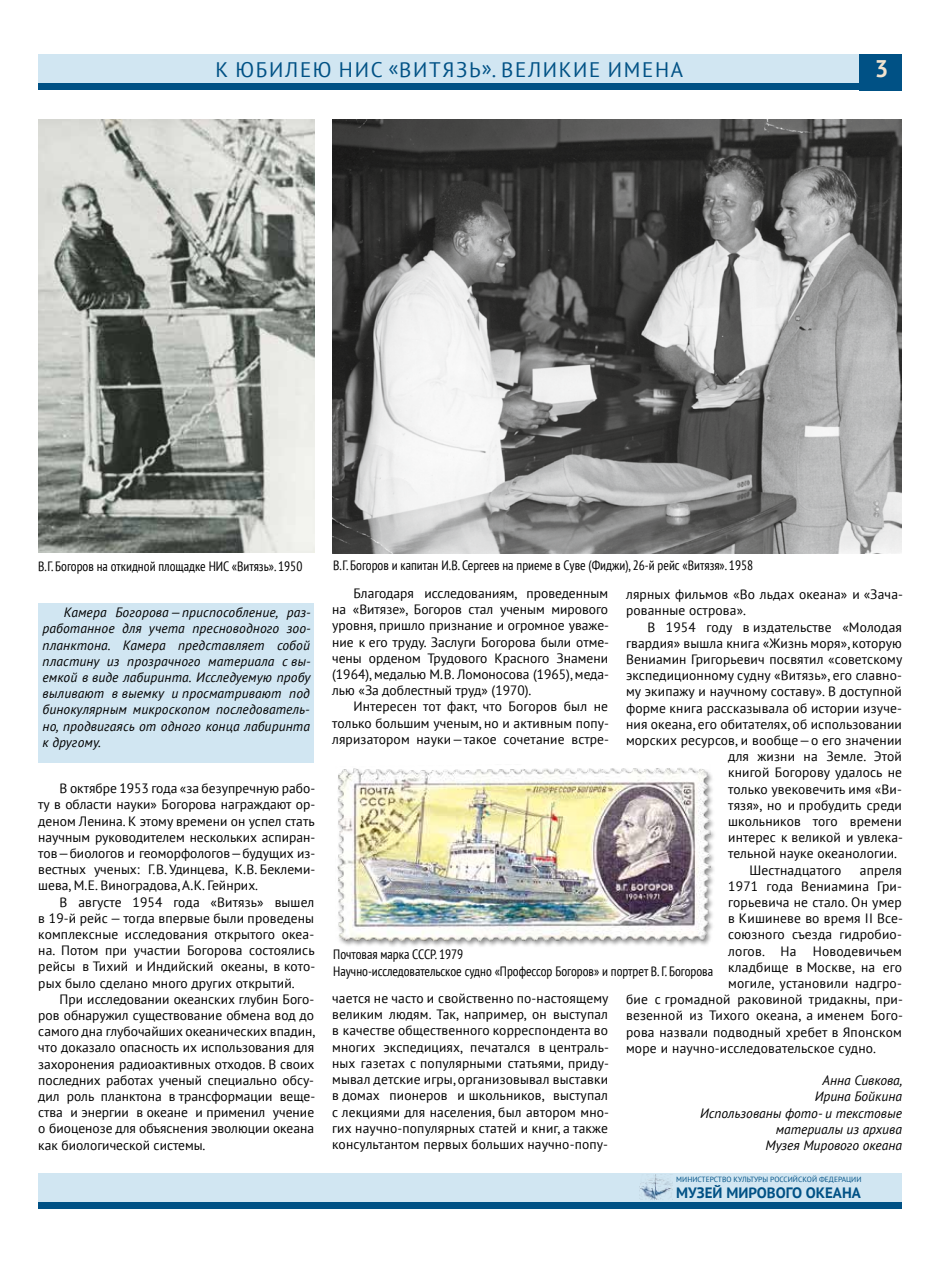
<style>
.page{position:relative;width:936px;height:1263px;background:#fff}
.page>*{position:absolute;margin:0;border:0;box-sizing:border-box;transform-origin:0 0}
.t1{font:700 24px "PT Sans";color:#f1e3cf}
.t2{font:21px "PT Sans";letter-spacing:.08em;color:#005185}
.t3{font:700 15px "PT Sans";color:#005185}
.t4{font:13.5px/16.2px "PT Sans";letter-spacing:.01em;color:#000;text-align:justify}
.t5{font:italic 13.5px/16.2px "PT Sans";color:#000;text-align:right}
.t6{font:condensed 13.5px/16.2px "PT Sans";color:#000}
.t7{font:7.5px "PT Sans";color:#005185}
</style>
<div class="page">
<div style="left:38px;top:54px;width:821px;height:30px;background:#d1e6f2"></div>
<div style="left:859px;top:54px;width:42px;height:36px;background:#005185"></div>
<div style="left:38px;top:84px;width:821px;height:6px;background:#005185"></div>
<div style="left:38px;top:1173px;width:863px;height:29px;background:#d1e6f2"></div>
<div style="left:38px;top:1202px;width:863px;height:7px;background:#005185"></div>
<img style="left:639px;top:1175px;width:33px;height:25px">
<div style="left:38px;top:603px;width:276px;height:159px;background:#d1e6f2"></div>
<img style="left:38px;top:119px;width:276px;height:433px">
<img style="left:332px;top:119px;width:569px;height:434px">
<div style="left:335px;top:765px;width:381px;height:183px;background:#000;opacity:.45"></div>
<img style="left:335px;top:765px;width:375px;height:178px">
<h2 class="t2" style="left:215px;top:56px;width:469px">К ЮБИЛЕЮ НИС «ВИТЯЗЬ». ВЕЛИКИЕ ИМЕНА</h2>
<h1 class="t1" style="left:874px;top:53px;width:15px">3</h1>
<p class="t6" style="left:38px;top:558px;width:265px">В.Г. Богоров на откидной площадке НИС «Витязь». 1950</p>
<p class="t6" style="left:333px;top:557px;width:421px">В.Г. Богоров и капитан И.В. Сергеев на приеме в Суве (Фиджи), 26-й рейс «Витязя». 1958</p>
<p class="t5" style="left:43px;top:604px;width:270px;text-align:justify;text-indent:21px">Камера Богорова— приспособление, раз&shy;работанное для учета пресноводного зоо&shy;планктона. Камера представляет собой пластину из прозрачного материала с вы&shy;емкой в виде лабиринта. Исследуемую пробу выливают в выемку и просматривают под бинокулярным микроскопом последователь&shy;но, продвигаясь от одного конца лабиринта к другому.</p>
<p class="t4" style="left:38px;top:780px;width:278px;text-indent:21px">В октябре 1953 года «за безупречную рабо&shy;ту в области науки» Богорова награждают ор&shy;деном Ленина. К этому времени он успел стать научным руководителем нескольких аспиран&shy;тов—биологов и геоморфологов— будущих из&shy;вестных ученых: Г.В. Удинцева, К.В. Беклеми&shy;шева, М.Е. Виноградова, А.К. Гейнрих.</p>
<p class="t4" style="left:38px;top:893px;width:278px;text-indent:21px">В августе 1954 года «Витязь» вышел в 19-й рейс — тогда впервые были проведены комплексные исследования открытого океа&shy;на. Потом при участии Богорова состоялись рейсы в Тихий и Индийский океаны, в кото&shy;рых было сделано много других открытий.</p>
<p class="t4" style="left:38px;top:990px;width:278px;text-indent:21px">При исследовании океанских глубин Бого&shy;ров обнаружил существование обмена вод до самого дна глубочайших океанических впадин, что доказало опасность их использования для захоронения радиоактивных отходов. В своих последних работах ученый специально обсу&shy;дил роль планктона в трансформации веще&shy;ства и энергии в океане и применил учение о биоценозе для объяснения эволюции океана как биологической системы.</p>
<p class="t4" style="left:332px;top:585px;width:278px;text-indent:21px">Благодаря исследованиям, проведенным на «Витязе», Богоров стал ученым мирового уровня, пришло признание и огромное уваже&shy;ние к его труду. Заслуги Богорова были отме&shy;чены орденом Трудового Красного Знамени (1964), медалью М.В. Ломоносова (1965), меда&shy;лью «За доблестный труд» (1970).</p>
<p class="t4" style="left:332px;top:698px;width:278px;text-indent:21px">Интересен тот факт, что Богоров был не только большим ученым, но и активным попу&shy;ляризатором науки— такое сочетание встре-</p>
<p class="t4" style="left:626px;top:586px;width:278px">лярных фильмов «Во льдах океана» и «Зача&shy;рованные острова».</p>
<p class="t4" style="left:647px;top:618px;width:256px">В 1954 году в издательстве «Молодая</p>
<p class="t4" style="left:626px;top:634px;width:277px">гвардия» вышла книга «Жизнь моря», которую</p>
<p class="t4" style="left:626px;top:651px;width:278px">Вениамин Григорьевич посвятил «советскому</p>
<p class="t4" style="left:626px;top:667px;width:277px">экспедиционному судну «Витязь», его славно-</p>
<p class="t4" style="left:626px;top:683px;width:277px">му экипажу и научному составу». В доступной</p>
<p class="t4" style="left:626px;top:699px;width:277px">форме книга рассказывала об истории изуче-</p>
<p class="t4" style="left:626px;top:715px;width:277px">ния океана, его обитателях, об использовании</p>
<p class="t4" style="left:626px;top:732px;width:277px">морских ресурсов, и вообще— о его значении</p>
<p class="t4" style="left:728px;top:748px;width:175px">для жизни на Земле. Этой</p>
<p class="t4" style="left:728px;top:764px;width:175px">книгой Богорову удалось не</p>
<p class="t4" style="left:728px;top:780px;width:175px">только увековечить имя «Ви-</p>
<p class="t4" style="left:728px;top:796px;width:175px">тязя», но и пробудить среди</p>
<p class="t4" style="left:728px;top:813px;width:175px">школьников того времени</p>
<p class="t4" style="left:728px;top:829px;width:176px">интерес к великой и увлека-</p>
<p class="t4" style="left:728px;top:845px;width:170px">тельной науке океанологии.</p>
<p class="t4" style="left:749px;top:861px;width:93px">Шестнадцатого</p>
<p class="t4" style="left:859px;top:861px;width:43px">апреля</p>
<p class="t4" style="left:728px;top:877px;width:175px">1971 года Вениамина Гри-</p>
<p class="t4" style="left:728px;top:894px;width:175px">горьевича не стало. Он умер</p>
<p class="t4" style="left:728px;top:910px;width:176px">в Кишиневе во время II Все-</p>
<p class="t4" style="left:728px;top:926px;width:175px">союзного съезда гидробио-</p>
<p class="t4" style="left:728px;top:942px;width:175px">логов. На Новодевичьем</p>
<p class="t4" style="left:728px;top:958px;width:175px">кладбище в Москве, на его</p>
<p class="t4" style="left:728px;top:975px;width:175px">могиле, установили надгро-</p>
<p class="t4" style="left:626px;top:991px;width:278px">бие с громадной раковиной тридакны, при-</p>
<p class="t4" style="left:626px;top:1007px;width:278px">везенной из Тихого океана, а именем Бого-</p>
<p class="t4" style="left:626px;top:1023px;width:277px">рова назвали подводный хребет в Японском</p>
<p class="t4" style="left:626px;top:1039px;width:251px">море и научно-исследовательское судно.</p>
<p class="t5" style="left:700px;top:1072px;width:204px">Анна Сивкова,<br>Ирина Бойкина<br>Использованы фото- и текстовые материалы из архива<br>Музея Мирового океана</p>
<p class="t6" style="left:333px;top:946px;width:381px">Почтовая марка СССР. 1979<br>Научно-исследовательское судно «Профессор Богоров» и портрет В. Г. Богорова</p>
<p class="t4" style="left:332px;top:990px;width:278px">чается не часто и свойственно по-настоящему великим людям. Так, например, он выступал в качестве общественного корреспондента во многих экспедициях, печатался в централь&shy;ных газетах с популярными статьями, приду&shy;мывал детские игры, организовывал выставки в домах пионеров и школьников, выступал с лекциями для населения, был автором мно&shy;гих научно-популярных статей и книг, а также консультантом первых больших научно-попу-</p>
<p class="t7" style="left:676px;top:1175px;width:187px">МИНИСТЕРСТВО КУЛЬТУРЫ РОССИЙСКОЙ ФЕДЕРАЦИИ</p>
<p class="t3" style="left:676px;top:1182px;width:186px">МУЗЕЙ МИРОВОГО ОКЕАНА</p>
</div>
